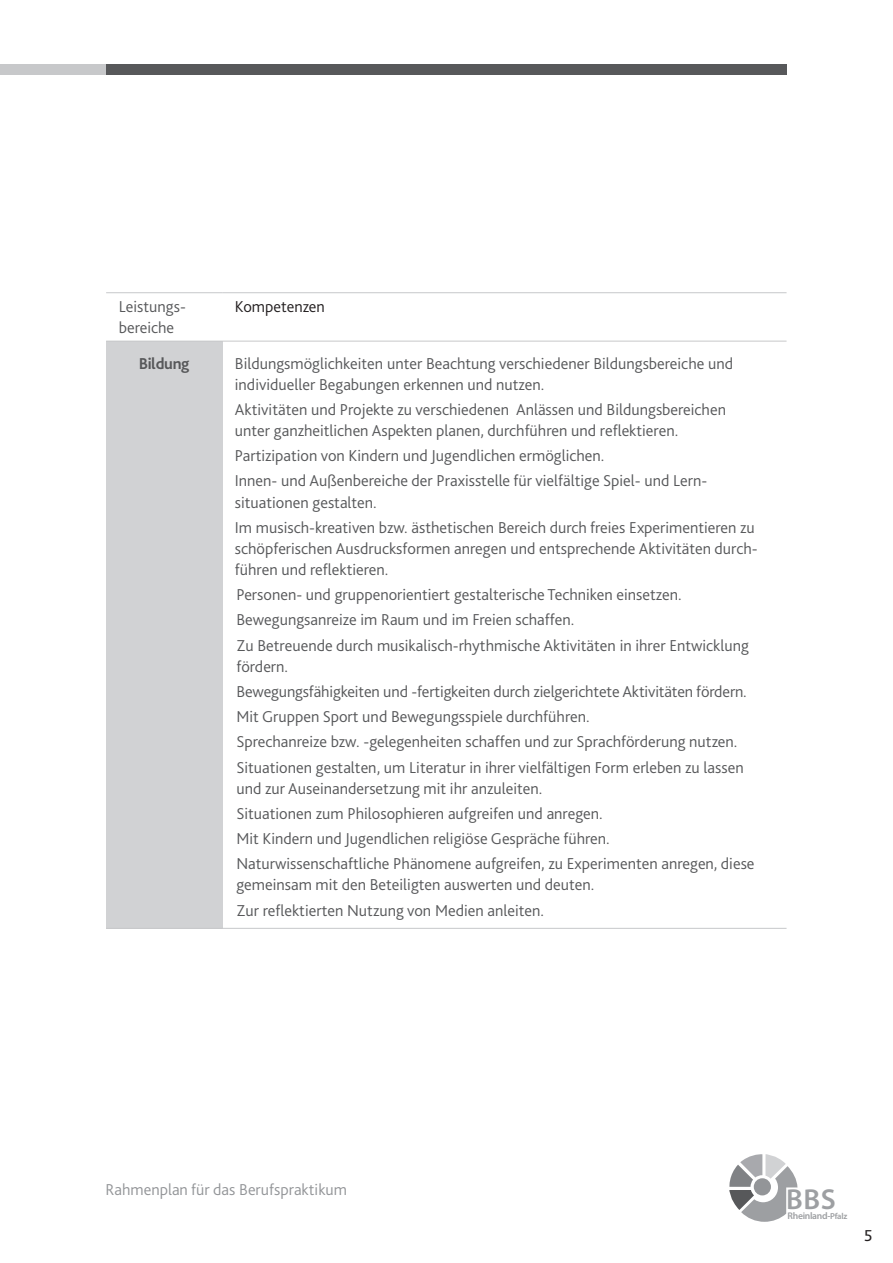
<style>
.page{position:relative;width:893px;height:1263px;background:#fff}
.page>*{position:absolute;margin:0;border:0;box-sizing:border-box;transform-origin:0 0}
.t1{font:600 28.95px "Myriad Pro";color:#9d9fa2}
.t2{font:300 16.5px/25.2px "Bliss 2";color:#57585a}
.t3{font:300 16.5px "Bliss 2";color:#939598}
.t4{font:300 16.5px "Bliss 2";color:#231f20}
.t5{font:700 16.5px "Bliss 2";letter-spacing:-.02em;color:#57585a}
.t6{font:16.5px "Bliss 2";color:#231f20}
.t7{font:600 9.6px "Myriad Pro";letter-spacing:-.03em;color:#9d9fa2}
.s1{font-size:8.7px}
</style>
<div class="page">
<div style="left:0;top:64px;width:273px;height:10px;background:#c7c8ca"></div>
<div style="left:107px;top:64px;width:680px;height:10px;background:#57585a"></div>
<svg style="left:729px;top:1154px;width:68px;height:68px"></svg>
<div style="left:754px;top:1178px;width:17px;height:17px;background:#939598;border-radius:50%"></div>
<div style="left:106px;top:341px;width:116px;height:587px;background:#d1d2d4"></div>
<hr style="left:106px;top:292px;width:116px;height:1px;background:#c7c8ca">
<hr style="left:222px;top:292px;width:564px;height:1px;background:#c7c8ca">
<hr style="left:106px;top:341px;width:116px;height:1px;background:#c7c8ca">
<hr style="left:222px;top:341px;width:564px;height:1px;background:#c7c8ca">
<hr style="left:106px;top:928px;width:116px;height:1px;background:#c7c8ca">
<hr style="left:222px;top:928px;width:564px;height:1px;background:#c7c8ca">
<p class="t2" style="left:119px;top:295px;width:69px;line-height:21px">Leistungs&shy;bereiche</p>
<p class="t4" style="left:235px;top:296px;width:92px">Kompetenzen</p>
<p class="t5" style="left:139px;top:353px;width:52px">Bildung</p>
<p class="t2" style="left:235px;top:352px;width:500px;line-height:21px">Bildungsmöglichkeiten unter Beachtung verschiedener Bildungsbereiche und individueller Begabungen erkennen und nutzen.</p>
<p class="t2" style="left:235px;top:399px;width:493px;line-height:21px">Aktivitäten und Projekte zu verschiedenen Anlässen und Bildungsbereichen unter ganzheitlichen Aspekten planen, durchführen und reflektieren.</p>
<p class="t2" style="left:235px;top:443px;width:474px">Partizipation von Kindern und Jugendlichen ermöglichen.<br>Innen- und Außenbereiche der Praxisstelle für vielfältige Spiel- und Lern-</p>
<p class="t2" style="left:235px;top:489px;width:522px">situationen gestalten.<br>Im musisch-kreativen bzw. ästhetischen Bereich durch freies Experimentieren zu</p>
<p class="t2" style="left:235px;top:537px;width:524px;line-height:21px">schöpferischen Ausdrucksformen anregen und entsprechende Aktivitäten durch&shy;führen und reflektieren.</p>
<p class="t2" style="left:236px;top:581px;width:514px">Personen- und gruppenorientiert gestalterische Techniken einsetzen.<br>Bewegungsanreize im Raum und im Freien schaffen.<br>Zu Betreuende durch musikalisch-rhythmische Aktivitäten in ihrer Entwicklung</p>
<p class="t2" style="left:236px;top:653px;width:512px">fördern.<br>Bewegungsfähigkeiten und -fertigkeiten durch zielgerichtete Aktivitäten fördern.<br>Mit Gruppen Sport und Bewegungsspiele durchführen.<br>Sprechanreize bzw. -gelegenheiten schaffen und zur Sprachförderung nutzen.<br>Situationen gestalten, um Literatur in ihrer vielfältigen Form erleben zu lassen</p>
<p class="t2" style="left:236px;top:775px;width:520px">und zur Auseinandersetzung mit ihr anzuleiten.<br>Situationen zum Philosophieren aufgreifen und anregen.<br>Mit Kindern und Jugendlichen religiöse Gespräche führen.<br>Naturwissenschaftliche Phänomene aufgreifen, zu Experimenten anregen, diese</p>
<p class="t2" style="left:236px;top:872px;width:359px">gemeinsam mit den Beteiligten auswerten und deuten.<br>Zur reflektierten Nutzung von Medien anleiten.</p>
<p class="t3" style="left:106px;top:1179px;width:243px">Rahmenplan für das Berufspraktikum</p>
<h1 class="t1" style="left:786px;top:1181px;width:51px">BBS</h1>
<p class="t7" style="left:787px;top:1209px;width:61px">Rheinland-<span class="s1">Pfalz</span></p>
<p class="t6" style="left:864px;top:1226px;width:10px">5</p>
</div>
